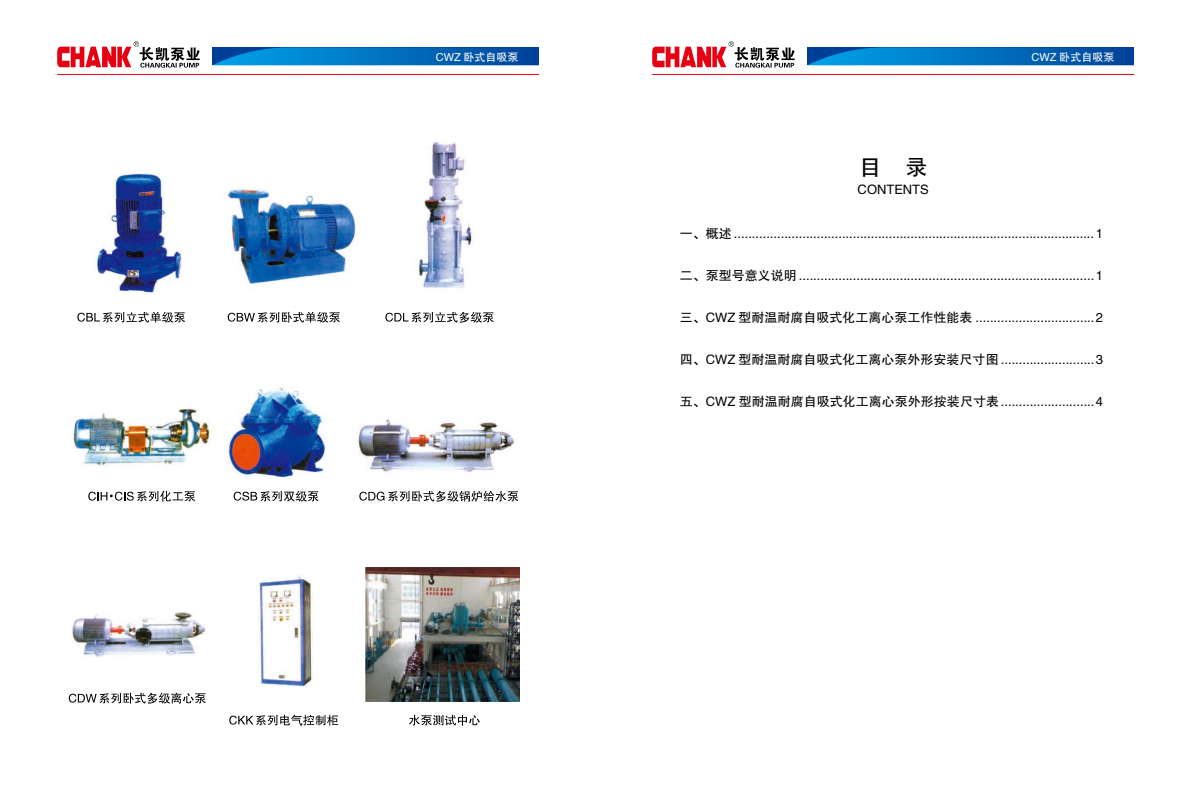
<style>
.page{position:relative;width:1191px;height:808px;background:#fff}
.page>*{position:absolute;margin:0;border:0;box-sizing:border-box;transform-origin:0 0}
.t1{font:22px "FZHTJW GB1 0";color:#000}
.t2{font:13px "FZHTJW GB1 0";color:#000}
.t3{font:11px "FZHTJW GB1 0";color:#fff}
</style>
<div class="page">
<img style="left:97px;top:141px;width:378px;height:152px">
<img style="left:72px;top:384px;width:442px;height:94px">
<img style="left:72px;top:612px;width:134px;height:45px">
<img style="left:259px;top:576px;width:54px;height:111px">
<img style="left:365px;top:568px;width:155px;height:134px">
<svg style="left:77px;top:312px;width:108px;height:11px"></svg>
<svg style="left:385px;top:312px;width:109px;height:11px"></svg>
<svg style="left:228px;top:312px;width:112px;height:11px"></svg>
<svg style="left:88px;top:491px;width:107px;height:10px"></svg>
<svg style="left:359px;top:491px;width:159px;height:11px"></svg>
<svg style="left:234px;top:491px;width:85px;height:11px"></svg>
<svg style="left:69px;top:693px;width:137px;height:11px"></svg>
<svg style="left:409px;top:715px;width:71px;height:11px"></svg>
<svg style="left:229px;top:715px;width:109px;height:11px"></svg>
<svg style="left:212px;top:47px;width:327px;height:18px;background:#006bba"></svg>
<hr style="left:57px;top:74px;width:482px;height:1px;background:#e60012">
<svg style="left:807px;top:47px;width:326px;height:18px;background:#006bba"></svg>
<hr style="left:652px;top:74px;width:482px;height:1px;background:#e60012">
<svg style="left:57px;top:41px;width:143px;height:27px"></svg>
<svg style="left:652px;top:41px;width:142px;height:27px"></svg>
<p class="t3" style="left:436px;top:51px;width:84px">CWZ 卧式自吸泵</p>
<p class="t3" style="left:1031px;top:51px;width:84px">CWZ 卧式自吸泵</p>
<h1 class="t1" style="left:859px;top:155px;width:70px">目 录</h1>
<p class="t2" style="left:857px;top:182px;width:73px">CONTENTS</p>
<p class="t2" style="left:680px;top:226px;width:425px">一、概述 ....................................................................................................1</p>
<p class="t2" style="left:680px;top:268px;width:424px">二、泵型号意义说明..................................................................................1</p>
<p class="t2" style="left:680px;top:310px;width:425px">三、CWZ 型耐温耐腐自吸式化工离心泵工作性能表 .................................2</p>
<p class="t2" style="left:680px;top:352px;width:425px">四、CWZ 型耐温耐腐自吸式化工离心泵外形安装尺寸图 ..........................3</p>
<p class="t2" style="left:680px;top:394px;width:425px">五、CWZ 型耐温耐腐自吸式化工离心泵外形按装尺寸表..........................4</p>
</div>
